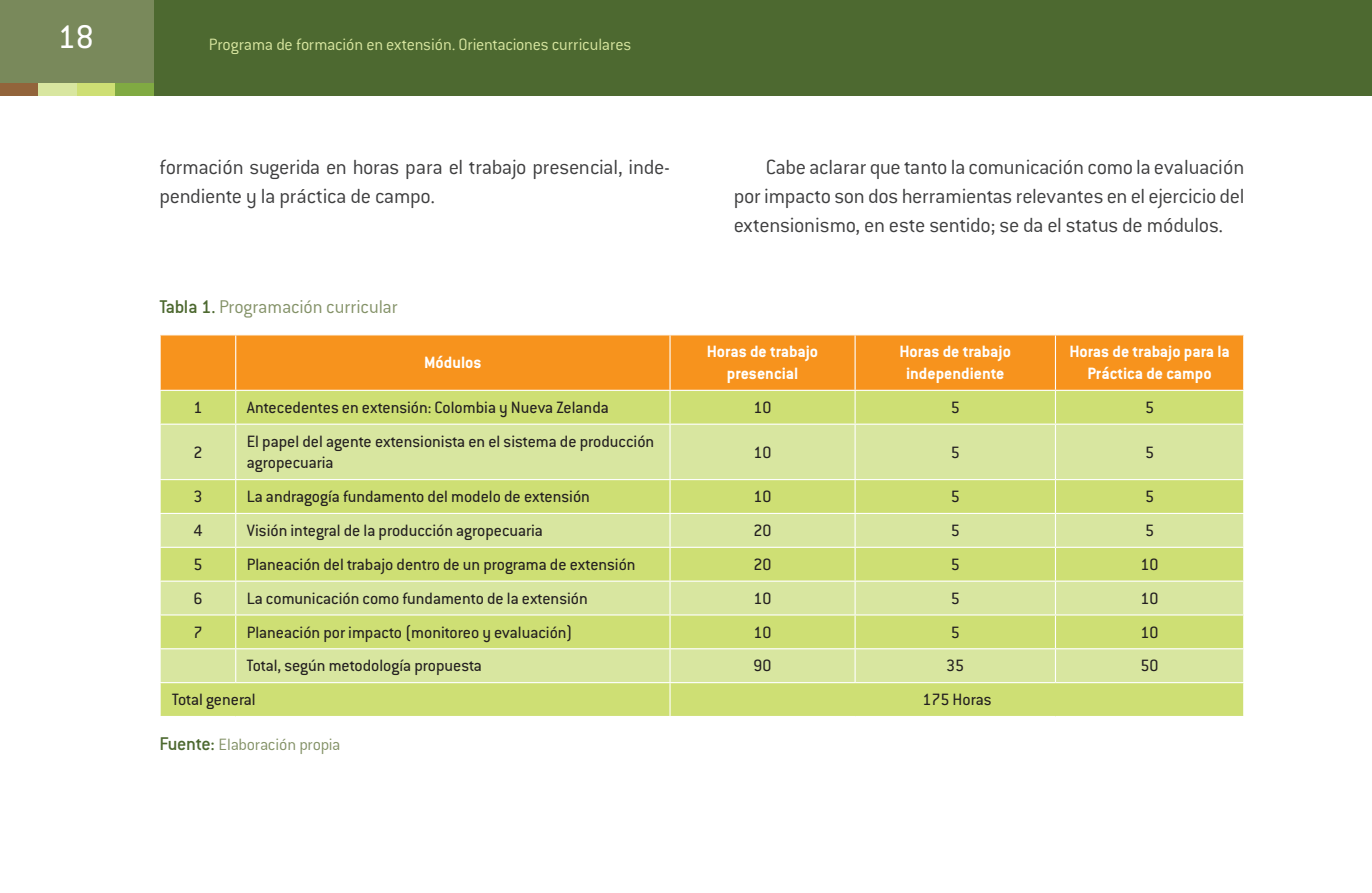
<style>
.page{position:relative;width:1372px;height:893px;background:#fff}
.page>*{position:absolute;margin:0;border:0;box-sizing:border-box;transform-origin:0 0}
.t1{font:36px "Conduit ITC Std";color:#fff}
.t2{font:300 22.5px/29.2px "Conduit ITC Std";letter-spacing:-.015em;color:#3e3e3f}
.t3{font:300 20.25px "Conduit ITC Std";color:#849268}
.t4{font:18px/21.6px "Conduit ITC Std";color:#231f20}
.t5{font:700 18px/21.6px "Conduit ITC Std";color:#fff;text-align:center}
.t6{font:300 18px "Conduit ITC Std";letter-spacing:-.015em;color:#d8e6a0}
.t7{font:300 18px "Conduit ITC Std";color:#849268}
.s1{font-weight:500;color:#4d6930}
.s2{font-weight:500;font-size:20.25px;color:#4d6930}
</style>
<div class="page">
<div style="left:0;top:0;width:1371px;height:96px;background:#4d6930"></div>
<div style="left:0;top:0;width:153px;height:96px;background:#79895b"></div>
<div style="left:0;top:83px;width:38px;height:13px;background:#92643b"></div>
<div style="left:77px;top:83px;width:38px;height:13px;background:#cedf74"></div>
<div style="left:38px;top:83px;width:39px;height:13px;background:#d8e6a0"></div>
<div style="left:115px;top:83px;width:38px;height:13px;background:#80aa42"></div>
<div style="left:161px;top:335px;width:1082px;height:55px;background:#f7931d"></div>
<div style="left:161px;top:391px;width:1082px;height:325px;background:#cedf74"></div>
<svg style="left:161px;top:425px;width:1082px;height:257px;background:#d4e38f"></svg>
<hr style="left:235px;top:335px;width:1px;height:55px;background:#fff">
<hr style="left:669px;top:335px;width:1px;height:55px;background:#fff">
<hr style="left:854px;top:335px;width:1px;height:55px;background:#fff">
<hr style="left:1054px;top:335px;width:1px;height:55px;background:#fff">
<hr style="left:235px;top:391px;width:1px;height:33px;background:#fff">
<hr style="left:669px;top:391px;width:1px;height:33px;background:#fff">
<hr style="left:854px;top:391px;width:1px;height:33px;background:#fff">
<hr style="left:1054px;top:391px;width:1px;height:33px;background:#fff">
<hr style="left:159px;top:424px;width:77px;height:1px;background:#fff">
<hr style="left:236px;top:424px;width:434px;height:1px;background:#fff">
<hr style="left:235px;top:425px;width:1px;height:54px;background:#fff">
<hr style="left:670px;top:424px;width:185px;height:1px;background:#fff">
<hr style="left:669px;top:425px;width:1px;height:54px;background:#fff">
<hr style="left:855px;top:424px;width:200px;height:1px;background:#fff">
<hr style="left:854px;top:425px;width:1px;height:54px;background:#fff">
<hr style="left:1055px;top:424px;width:189px;height:1px;background:#fff">
<hr style="left:1054px;top:425px;width:1px;height:54px;background:#fff">
<hr style="left:159px;top:479px;width:77px;height:1px;background:#fff">
<hr style="left:236px;top:479px;width:434px;height:1px;background:#fff">
<hr style="left:235px;top:480px;width:1px;height:33px;background:#fff">
<hr style="left:670px;top:479px;width:185px;height:1px;background:#fff">
<hr style="left:669px;top:480px;width:1px;height:33px;background:#fff">
<hr style="left:855px;top:479px;width:200px;height:1px;background:#fff">
<hr style="left:854px;top:480px;width:1px;height:33px;background:#fff">
<hr style="left:1055px;top:479px;width:189px;height:1px;background:#fff">
<hr style="left:1054px;top:480px;width:1px;height:33px;background:#fff">
<hr style="left:159px;top:513px;width:77px;height:1px;background:#fff">
<hr style="left:236px;top:513px;width:434px;height:1px;background:#fff">
<hr style="left:235px;top:514px;width:1px;height:33px;background:#fff">
<hr style="left:670px;top:513px;width:185px;height:1px;background:#fff">
<hr style="left:669px;top:514px;width:1px;height:33px;background:#fff">
<hr style="left:855px;top:513px;width:200px;height:1px;background:#fff">
<hr style="left:854px;top:514px;width:1px;height:33px;background:#fff">
<hr style="left:1055px;top:513px;width:189px;height:1px;background:#fff">
<hr style="left:1054px;top:514px;width:1px;height:33px;background:#fff">
<hr style="left:159px;top:547px;width:77px;height:1px;background:#fff">
<hr style="left:236px;top:547px;width:434px;height:1px;background:#fff">
<hr style="left:235px;top:548px;width:1px;height:33px;background:#fff">
<hr style="left:670px;top:547px;width:185px;height:1px;background:#fff">
<hr style="left:669px;top:548px;width:1px;height:33px;background:#fff">
<hr style="left:855px;top:547px;width:200px;height:1px;background:#fff">
<hr style="left:854px;top:548px;width:1px;height:33px;background:#fff">
<hr style="left:1055px;top:547px;width:189px;height:1px;background:#fff">
<hr style="left:1054px;top:548px;width:1px;height:33px;background:#fff">
<hr style="left:159px;top:581px;width:77px;height:1px;background:#fff">
<hr style="left:236px;top:581px;width:434px;height:1px;background:#fff">
<hr style="left:235px;top:582px;width:1px;height:32px;background:#fff">
<hr style="left:670px;top:581px;width:185px;height:1px;background:#fff">
<hr style="left:669px;top:582px;width:1px;height:32px;background:#fff">
<hr style="left:855px;top:581px;width:200px;height:1px;background:#fff">
<hr style="left:854px;top:582px;width:1px;height:32px;background:#fff">
<hr style="left:1055px;top:581px;width:189px;height:1px;background:#fff">
<hr style="left:1054px;top:582px;width:1px;height:32px;background:#fff">
<hr style="left:159px;top:614px;width:77px;height:1px;background:#fff">
<hr style="left:236px;top:614px;width:434px;height:1px;background:#fff">
<hr style="left:235px;top:615px;width:1px;height:33px;background:#fff">
<hr style="left:670px;top:614px;width:185px;height:1px;background:#fff">
<hr style="left:669px;top:615px;width:1px;height:33px;background:#fff">
<hr style="left:855px;top:614px;width:200px;height:1px;background:#fff">
<hr style="left:854px;top:615px;width:1px;height:33px;background:#fff">
<hr style="left:1055px;top:614px;width:189px;height:1px;background:#fff">
<hr style="left:1054px;top:615px;width:1px;height:33px;background:#fff">
<hr style="left:159px;top:648px;width:77px;height:1px;background:#fff">
<hr style="left:236px;top:648px;width:434px;height:1px;background:#fff">
<hr style="left:235px;top:649px;width:1px;height:33px;background:#fff">
<hr style="left:670px;top:648px;width:185px;height:1px;background:#fff">
<hr style="left:669px;top:649px;width:1px;height:33px;background:#fff">
<hr style="left:855px;top:648px;width:200px;height:1px;background:#fff">
<hr style="left:854px;top:649px;width:1px;height:33px;background:#fff">
<hr style="left:1055px;top:648px;width:189px;height:1px;background:#fff">
<hr style="left:1054px;top:649px;width:1px;height:33px;background:#fff">
<hr style="left:159px;top:682px;width:77px;height:1px;background:#fff">
<hr style="left:236px;top:682px;width:434px;height:1px;background:#fff">
<hr style="left:670px;top:682px;width:185px;height:1px;background:#fff">
<hr style="left:669px;top:683px;width:1px;height:33px;background:#fff">
<hr style="left:855px;top:682px;width:200px;height:1px;background:#fff">
<hr style="left:1055px;top:682px;width:189px;height:1px;background:#fff">
<h1 class="t1" style="left:58px;top:15px;width:38px">18</h1>
<p class="t6" style="left:209px;top:33px;width:424px">Programa de formación en extensión. Orientaciones curriculares</p>
<p class="t2" style="left:159px;top:151px;width:512px">formación sugerida en horas para el trabajo presencial, inde&shy;pendiente y la práctica de campo.</p>
<p class="t2" style="left:733px;top:151px;width:512px;text-align:justify;text-indent:32px">Cabe aclarar que tanto la comunicación como la evaluación por impacto son dos herramientas relevantes en el ejercicio del extensionismo, en este sentido; se da el status de módulos.</p>
<p class="t3" style="left:159px;top:294px;width:240px"><span class="s1">Tabla 1.</span> Programación curricular</p>
<p class="t5" style="left:424px;top:351px;width:59px">Módulos</p>
<p class="t5" style="left:707px;top:340px;width:113px">Horas de trabajo presencial</p>
<p class="t5" style="left:899px;top:340px;width:113px">Horas de trabajo independiente</p>
<p class="t5" style="left:1069px;top:340px;width:162px">Horas de trabajo para la<br>Práctica de campo</p>
<p class="t4" style="left:193px;top:396px;width:11px">1</p>
<p class="t4" style="left:247px;top:396px;width:363px">Antecedentes en extensión: Colombia y Nueva Zelanda</p>
<p class="t4" style="left:753px;top:396px;width:20px">10</p>
<p class="t4" style="left:950px;top:396px;width:11px">5</p>
<p class="t4" style="left:1144px;top:396px;width:11px">5</p>
<p class="t4" style="left:193px;top:441px;width:11px">2</p>
<p class="t4" style="left:247px;top:430px;width:409px">El papel del agente extensionista en el sistema de producción agropecuaria</p>
<p class="t4" style="left:753px;top:441px;width:20px">10</p>
<p class="t4" style="left:950px;top:441px;width:11px">5</p>
<p class="t4" style="left:1144px;top:441px;width:11px">5</p>
<p class="t4" style="left:193px;top:485px;width:11px">3</p>
<p class="t4" style="left:247px;top:485px;width:344px">La andragogía fundamento del modelo de extensión</p>
<p class="t4" style="left:753px;top:485px;width:20px">10</p>
<p class="t4" style="left:950px;top:485px;width:11px">5</p>
<p class="t4" style="left:1144px;top:485px;width:11px">5</p>
<p class="t4" style="left:193px;top:519px;width:11px">4</p>
<p class="t4" style="left:247px;top:519px;width:297px">Visión integral de la producción agropecuaria</p>
<p class="t4" style="left:753px;top:519px;width:20px">20</p>
<p class="t4" style="left:950px;top:519px;width:11px">5</p>
<p class="t4" style="left:1144px;top:519px;width:11px">5</p>
<p class="t4" style="left:193px;top:553px;width:11px">5</p>
<p class="t4" style="left:247px;top:553px;width:390px">Planeación del trabajo dentro de un programa de extensión</p>
<p class="t4" style="left:753px;top:553px;width:20px">20</p>
<p class="t4" style="left:950px;top:553px;width:11px">5</p>
<p class="t4" style="left:1140px;top:553px;width:20px">10</p>
<p class="t4" style="left:193px;top:587px;width:11px">6</p>
<p class="t4" style="left:247px;top:587px;width:342px">La comunicación como fundamento de la extensión</p>
<p class="t4" style="left:753px;top:587px;width:20px">10</p>
<p class="t4" style="left:950px;top:587px;width:11px">5</p>
<p class="t4" style="left:1140px;top:587px;width:20px">10</p>
<p class="t4" style="left:193px;top:621px;width:11px">7</p>
<p class="t4" style="left:247px;top:621px;width:327px">Planeación por impacto (monitoreo y evaluación)</p>
<p class="t4" style="left:753px;top:621px;width:20px">10</p>
<p class="t4" style="left:950px;top:621px;width:11px">5</p>
<p class="t4" style="left:1140px;top:621px;width:20px">10</p>
<p class="t4" style="left:247px;top:654px;width:236px">Total, según metodología propuesta</p>
<p class="t4" style="left:753px;top:654px;width:20px">90</p>
<p class="t4" style="left:946px;top:654px;width:20px">35</p>
<p class="t4" style="left:1140px;top:654px;width:20px">50</p>
<p class="t4" style="left:172px;top:688px;width:85px">Total general</p>
<p class="t4" style="left:922px;top:688px;width:71px">175 Horas</p>
<p class="t7" style="left:159px;top:733px;width:182px"><span class="s2">Fuente:</span> Elaboración propia</p>
</div>
